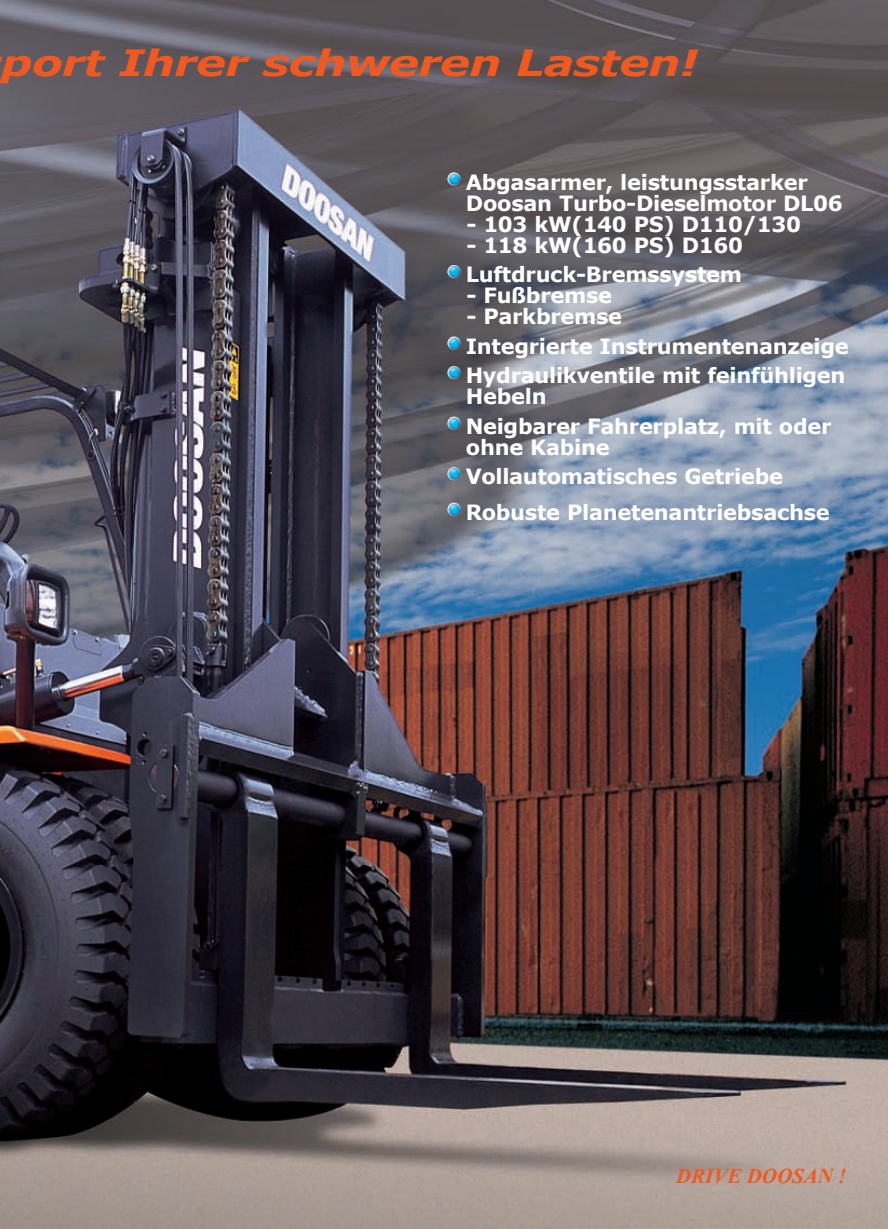
<style>
.page{position:relative;width:888px;height:1229px;background:#fff}
.page>*{position:absolute;margin:0;border:0;box-sizing:border-box;transform-origin:0 0}
.t1{font:italic 700 36px "Verdana";letter-spacing:-.015em;color:#f15921;scale:1.25 1}
.t2{font:700 21px/29.5px "Verdana";letter-spacing:-.015em;color:#fff}
.t3{font:italic 700 21px "Times New Roman";color:#f15921}
</style>
<div class="page">
<img style="left:0;top:0;width:888px;height:1228px">
<img style="left:447px;top:172px;width:14px;height:14px">
<img style="left:447px;top:265px;width:14px;height:13px">
<img style="left:447px;top:336px;width:14px;height:14px">
<img style="left:447px;top:366px;width:14px;height:13px">
<img style="left:447px;top:416px;width:14px;height:14px">
<img style="left:447px;top:467px;width:14px;height:13px">
<img style="left:447px;top:502px;width:14px;height:14px">
<h1 class="t1" style="left:1px;top:40px;width:559px">port Ihrer schweren Lasten!</h1>
<p class="t2" style="left:466px;top:171px;width:379px;line-height:21px">Abgasarmer, leistungsstarker<br>Doosan Turbo-Dieselmotor DL06</p>
<p class="t2" style="left:466px;top:208px;width:336px">- 103 kW(140 PS) D110/130</p>
<p class="t2" style="left:466px;top:229px;width:279px">- 118 kW(160 PS) D160<br>Luftdruck-Bremssystem</p>
<p class="t2" style="left:466px;top:280px;width:147px">- Fußbremse</p>
<p class="t2" style="left:466px;top:301px;width:384px">- Parkbremse<br>Integrierte Instrumentenanzeige<br>Hydraulikventile mit feinfühligen</p>
<p class="t2" style="left:466px;top:381px;width:367px">Hebeln<br>Neigbarer Fahrerplatz, mit oder</p>
<p class="t2" style="left:466px;top:431px;width:319px">ohne Kabine<br>Vollautomatisches Getriebe</p>
<p class="t2" style="left:466px;top:496px;width:366px">Robuste Planetenantriebsachse</p>
<p class="t3" style="left:676px;top:1164px;width:172px">DRIVE DOOSAN !</p>
</div>
